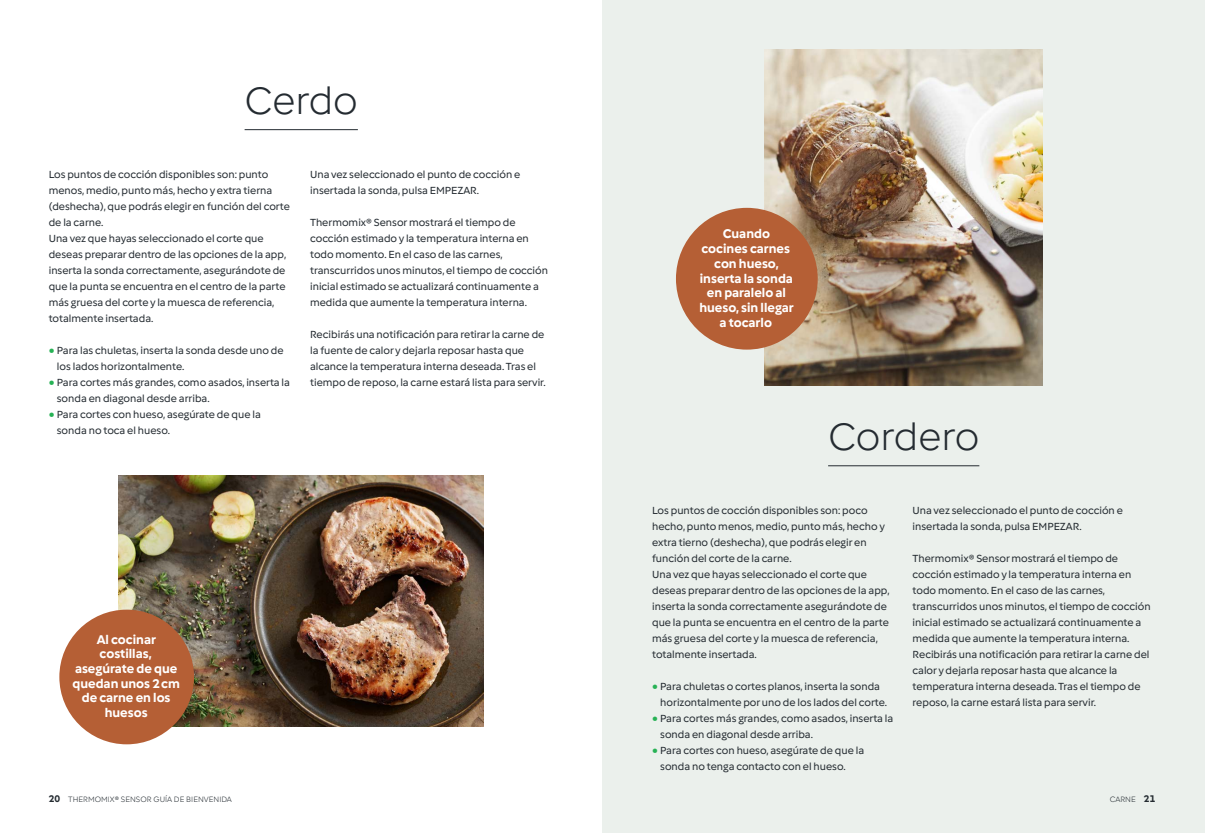
<style>
.page{position:relative;width:1205px;height:833px;background:#fff}
.page>*{position:absolute;margin:0;border:0;box-sizing:border-box;transform-origin:0 0}
.s_headline_1__with_underline{font:300 40px "Vorwerk";letter-spacing:-.005em;color:#242b31}
.s_eye_catcher__text_10_5pt{font:700 13.12px/14.8px "Vorwerk";color:#fff;text-align:center}
.s_copy{font:10.75px/16px "Vorwerk";color:#242b31}
.s_runningTitle{font:300 8.12px "Vorwerk";color:#242b31}
.s1{font-family:"Source Sans 3";font-size:9.75px;color:#27b255}
.s2{font-weight:700;font-size:10px}
</style>
<div class="page">
<div style="left:602px;top:0;width:603px;height:833px;background:#ebf0ec"></div>
<img style="left:764px;top:50px;width:279px;height:336px">
<img style="left:119px;top:475px;width:365px;height:251px">
<hr style="left:245px;top:129px;width:113px;height:1px;background:#242b31">
<hr style="left:828px;top:465px;width:151px;height:1px;background:#242b31">
<div style="left:676px;top:208px;width:142px;height:141px;background:#b55f35;border-radius:50%"></div>
<div style="left:59px;top:609px;width:135px;height:135px;background:#b55f35;border-radius:50%"></div>
<p class="s_headline_1__with_underline" style="left:245px;top:74px;width:115px">Cerdo</p>
<p class="s_copy" style="left:49px;top:166px;width:243px">Los puntos de cocción disponibles son: punto menos, medio, punto más, hecho y extra tierna (deshecha), que podrás elegir en función del corte de la carne.</p>
<p class="s_copy" style="left:49px;top:230px;width:239px">Una vez que hayas seleccionado el corte que deseas preparar dentro de las opciones de la app, inserta la sonda correctamente, asegurándote de que la punta se encuentra en el centro de la parte más gruesa del corte y la muesca de referencia, totalmente insertada.</p>
<p class="s_copy" style="left:57px;top:342px;width:228px;text-indent:-8px"><span class="s1">●</span> Para las chuletas, inserta la sonda desde uno de los lados horizontalmente.</p>
<p class="s_copy" style="left:57px;top:374px;width:235px;text-indent:-8px"><span class="s1">●</span> Para cortes más grandes, como asados, inserta la sonda en diagonal desde arriba.</p>
<p class="s_copy" style="left:57px;top:406px;width:205px;text-indent:-8px"><span class="s1">●</span> Para cortes con hueso, asegúrate de que la sonda no toca el hueso.</p>
<p class="s_copy" style="left:310px;top:166px;width:212px">Una vez seleccionado el punto de cocción e insertada la sonda, pulsa EMPEZAR.</p>
<p class="s_copy" style="left:310px;top:214px;width:239px">Thermomix® Sensor mostrará el tiempo de cocción estimado y la temperatura interna en todo momento. En el caso de las carnes, transcurridos unos minutos, el tiempo de cocción inicial estimado se actualizará continuamente a medida que aumente la temperatura interna.</p>
<p class="s_copy" style="left:310px;top:326px;width:237px">Recibirás una notificación para retirar la carne de la fuente de calor y dejarla reposar hasta que alcance la temperatura interna deseada. Tras el tiempo de reposo, la carne estará lista para servir.</p>
<p class="s_eye_catcher__text_10_5pt" style="left:73px;top:631px;width:109px">Al cocinar costillas, asegúrate de que quedan unos 2 cm de carne en los huesos</p>
<p class="s_eye_catcher__text_10_5pt" style="left:699px;top:226px;width:96px">Cuando cocines carnes con hueso, inserta la sonda en paralelo al hueso, sin llegar a tocarlo</p>
<p class="s_headline_1__with_underline" style="left:828px;top:410px;width:153px">Cordero</p>
<p class="s_copy" style="left:652px;top:502px;width:234px">Los puntos de cocción disponibles son: poco hecho, punto menos, medio, punto más, hecho y extra tierno (deshecha), que podrás elegir en función del corte de la carne.</p>
<p class="s_copy" style="left:652px;top:566px;width:239px">Una vez que hayas seleccionado el corte que deseas preparar dentro de las opciones de la app, inserta la sonda correctamente asegurándote de que la punta se encuentra en el centro de la parte más gruesa del corte y la muesca de referencia, totalmente insertada.</p>
<p class="s_copy" style="left:660px;top:678px;width:228px;text-indent:-8px"><span class="s1">●</span> Para chuletas o cortes planos, inserta la sonda horizontalmente por uno de los lados del corte.</p>
<p class="s_copy" style="left:660px;top:710px;width:235px;text-indent:-8px"><span class="s1">●</span> Para cortes más grandes, como asados, inserta la sonda en diagonal desde arriba.</p>
<p class="s_copy" style="left:660px;top:742px;width:205px;text-indent:-8px"><span class="s1">●</span> Para cortes con hueso, asegúrate de que la sonda no tenga contacto con el hueso.</p>
<p class="s_copy" style="left:912px;top:502px;width:212px">Una vez seleccionado el punto de cocción e insertada la sonda, pulsa EMPEZAR.</p>
<p class="s_copy" style="left:912px;top:550px;width:239px">Thermomix® Sensor mostrará el tiempo de cocción estimado y la temperatura interna en todo momento. En el caso de las carnes, transcurridos unos minutos, el tiempo de cocción inicial estimado se actualizará continuamente a medida que aumente la temperatura interna.</p>
<p class="s_copy" style="left:912px;top:646px;width:238px">Recibirás una notificación para retirar la carne del calor y dejarla reposar hasta que alcance la temperatura interna deseada. Tras el tiempo de reposo, la carne estará lista para servir.</p>
<p class="s_runningTitle" style="left:49px;top:794px;width:185px"><span class="s2">20</span> THERMOMIX® SENSOR GUÍA DE BIENVENIDA</p>
<p class="s_runningTitle" style="left:1109px;top:794px;width:47px">CARNE <span class="s2">21</span></p>
</div>
